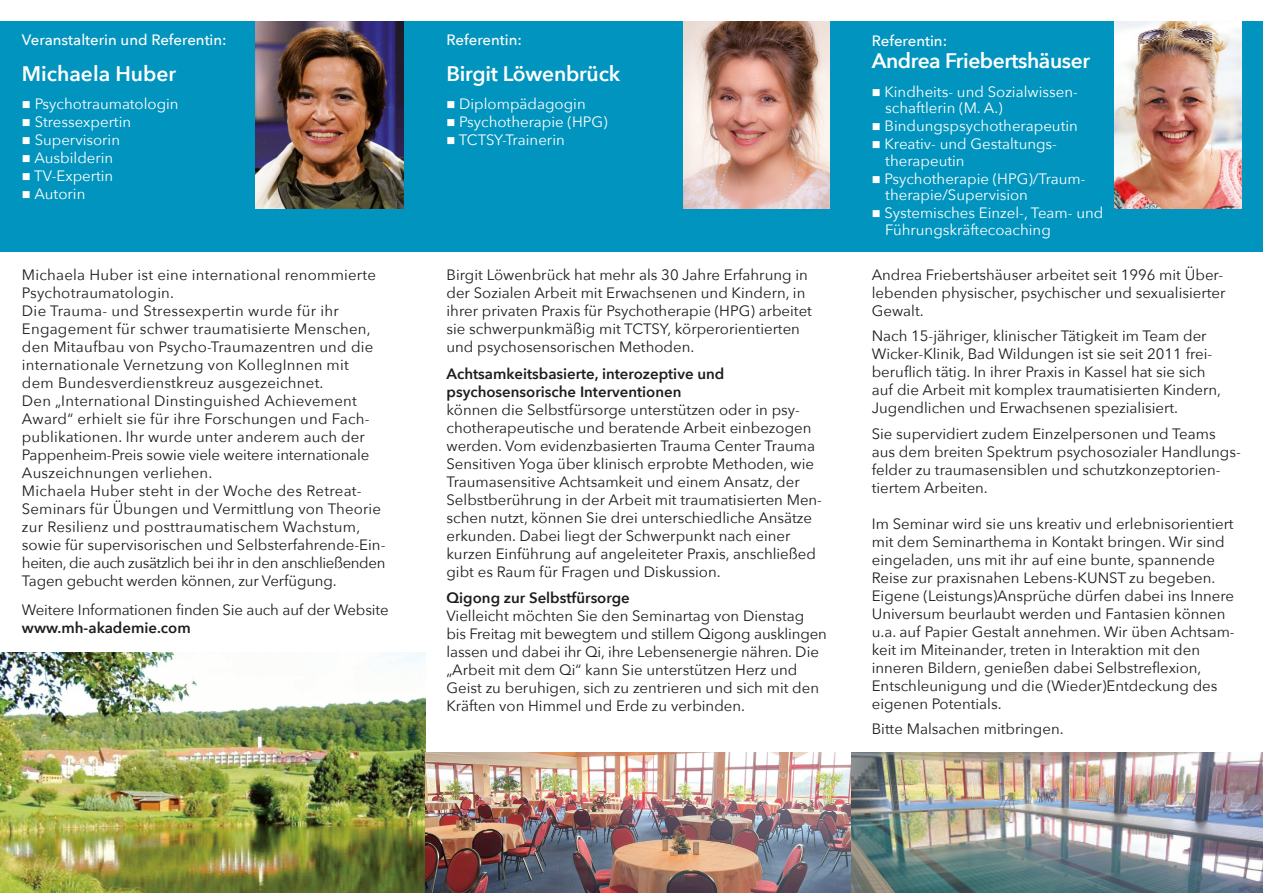
<style>
.page{position:relative;width:1263px;height:893px;background:#fff}
.page>*{position:absolute;margin:0;border:0;box-sizing:border-box;transform-origin:0 0}
.t1{font:600 21px "Avenir Next";letter-spacing:-.01em;color:#fff}
.t2{font:15px/18px "Avenir Next";color:#1d1d1b}
.t3{font:15px/16.5px "Avenir Next";color:#fff}
.t4{font:600 15px/18px "Avenir Next";color:#1d1d1b}
.t5{font:500 15px "Avenir Next";color:#fff}
</style>
<div class="page">
<div style="left:0;top:21px;width:1263px;height:231px;background:#0094be"></div>
<img style="left:255px;top:21px;width:149px;height:187px">
<img style="left:1114px;top:21px;width:128px;height:187px">
<img style="left:683px;top:21px;width:146px;height:187px">
<img style="left:0;top:653px;width:425px;height:240px">
<img style="left:850px;top:753px;width:413px;height:140px">
<img style="left:425px;top:753px;width:425px;height:140px">
<p class="t5" style="left:22px;top:27px;width:206px">Veranstalterin und Referentin:</p>
<h1 class="t1" style="left:22px;top:55px;width:156px">Michaela Huber</h1>
<p class="t3" style="left:22px;top:95px;width:158px">■ Psychotraumatologin</p>
<p class="t3" style="left:22px;top:113px;width:111px">■ Stressexpertin</p>
<p class="t3" style="left:22px;top:131px;width:100px">■ Supervisorin</p>
<p class="t3" style="left:22px;top:149px;width:93px">■ Ausbilderin</p>
<p class="t3" style="left:22px;top:167px;width:93px">■ TV-Expertin</p>
<p class="t3" style="left:22px;top:185px;width:65px">■ Autorin</p>
<p class="t2" style="left:22px;top:265px;width:365px">Michaela Huber ist eine international renommierte Psychotraumatologin.<br>Die Trauma- und Stressexpertin wurde für ihr Engagement für schwer traumatisierte Menschen, den Mitaufbau von Psycho-Traumazentren und die internationale Vernetzung von KollegInnen mit<br>dem Bundesverdienstkreuz ausgezeichnet.<br>Den „International Dinstinguished Achievement Award“ erhielt sie für ihre Forschungen und Fach&shy;publikationen. Ihr wurde unter anderem auch der Pappenheim-Preis sowie viele weitere internationale Auszeichnungen verliehen.<br>Michaela Huber steht in der Woche des Retreat-Seminars für Übungen und Vermittlung von Theorie zur Resilienz und posttraumatischem Wachstum, sowie für supervisorischen und Selbsterfahrende-Ein&shy;heiten, die auch zusätzlich bei ihr in den anschließenden Tagen gebucht werden können, zur Verfügung.</p>
<p class="t2" style="left:22px;top:600px;width:368px">Weitere Informationen finden Sie auch auf der Website</p>
<p class="t4" style="left:22px;top:618px;width:170px">www.mh-akademie.com</p>
<p class="t5" style="left:446px;top:27px;width:77px">Referentin:</p>
<h1 class="t1" style="left:446px;top:55px;width:175px">Birgit Löwenbrück</h1>
<p class="t3" style="left:446px;top:95px;width:141px">■ Diplompädagogin</p>
<p class="t3" style="left:446px;top:113px;width:163px">■ Psychotherapie (HPG)</p>
<p class="t3" style="left:446px;top:131px;width:120px">■ TCTSY-Trainerin</p>
<p class="t2" style="left:446px;top:265px;width:367px">Birgit Löwenbrück hat mehr als 30 Jahre Erfahrung in der Sozialen Arbeit mit Erwachsenen und Kindern, in ihrer privaten Praxis für Psychotherapie (HPG) arbeitet sie schwerpunkmäßig mit TCTSY, körperorientierten und psychosensorischen Methoden.</p>
<p class="t4" style="left:446px;top:365px;width:279px">Achtsamkeitsbasierte, interozeptive und psychosensorische Interventionen</p>
<p class="t2" style="left:446px;top:400px;width:377px">können die Selbstfürsorge unterstützen oder in psy&shy;chotherapeutische und beratende Arbeit einbezogen werden. Vom evidenzbasierten Trauma Center Trauma Sensitiven Yoga über klinisch erprobte Methoden, wie Traumasensitive Achtsamkeit und einem Ansatz, der Selbstberührung in der Arbeit mit traumatisierten Men&shy;schen nutzt, können Sie drei unterschiedliche Ansätze erkunden. Dabei liegt der Schwerpunkt nach einer kurzen Einführung auf angeleiteter Praxis, anschließed gibt es Raum für Fragen und Diskussion.</p>
<p class="t4" style="left:446px;top:588px;width:185px">Qigong zur Selbstfürsorge</p>
<p class="t2" style="left:446px;top:606px;width:382px">Vielleicht möchten Sie den Seminartag von Dienstag bis Freitag mit bewegtem und stillem Qigong ausklingen lassen und dabei ihr Qi, ihre Lebensenergie nähren. Die „Arbeit mit dem Qi“ kann Sie unterstützen Herz und Geist zu beruhigen, sich zu zentrieren und sich mit den Kräften von Himmel und Erde zu verbinden.</p>
<p class="t5" style="left:872px;top:28px;width:77px">Referentin:</p>
<h1 class="t1" style="left:872px;top:43px;width:220px">Andrea Friebertshäuser</h1>
<p class="t3" style="left:885px;top:83px;width:194px;text-indent:-14px">■ Kindheits- und Sozialwissen&shy;schaftlerin (M. A.)</p>
<p class="t3" style="left:872px;top:117px;width:208px">■ Bindungspsychotherapeutin</p>
<p class="t3" style="left:885px;top:135px;width:173px;text-indent:-14px">■ Kreativ- und Gestaltungs&shy;therapeutin</p>
<p class="t3" style="left:885px;top:170px;width:202px;text-indent:-14px">■ Psychotherapie (HPG)/Traum&shy;therapie/Supervision</p>
<p class="t3" style="left:885px;top:204px;width:220px;text-indent:-14px">■ Systemisches Einzel-, Team- und<br>Führungskräftecoaching</p>
<p class="t2" style="left:872px;top:265px;width:355px">Andrea Friebertshäuser arbeitet seit 1996 mit Über&shy;lebenden physischer, psychischer und sexualisierter<br>Gewalt.</p>
<p class="t2" style="left:872px;top:326px;width:351px">Nach 15-jähriger, klinischer Tätigkeit im Team der Wicker-Klinik, Bad Wildungen ist sie seit 2011 frei&shy;beruflich tätig. In ihrer Praxis in Kassel hat sie sich auf die Arbeit mit komplex traumatisierten Kindern, Jugendlichen und Erwachsenen spezialisiert.</p>
<p class="t2" style="left:872px;top:424px;width:371px">Sie supervidiert zudem Einzelpersonen und Teams aus dem breiten Spektrum psychosozialer Handlungs&shy;felder zu traumasensiblen und schutzkonzeptorien&shy;tiertem Arbeiten.</p>
<p class="t2" style="left:872px;top:514px;width:364px">Im Seminar wird sie uns kreativ und erlebnisorientiert mit dem Seminarthema in Kontakt bringen. Wir sind eingeladen, uns mit ihr auf eine bunte, spannende Reise zur praxisnahen Lebens-KUNST zu begeben.<br>Eigene (Leistungs)Ansprüche dürfen dabei ins Innere Universum beurlaubt werden und Fantasien können u.a. auf Papier Gestalt annehmen. Wir üben Achtsam&shy;keit im Miteinander, treten in Interaktion mit den inneren Bildern, genießen dabei Selbstreflexion, Entschleunigung und die (Wieder)Entdeckung des eigenen Potentials.</p>
<p class="t2" style="left:872px;top:719px;width:193px">Bitte Malsachen mitbringen.</p>
</div>
